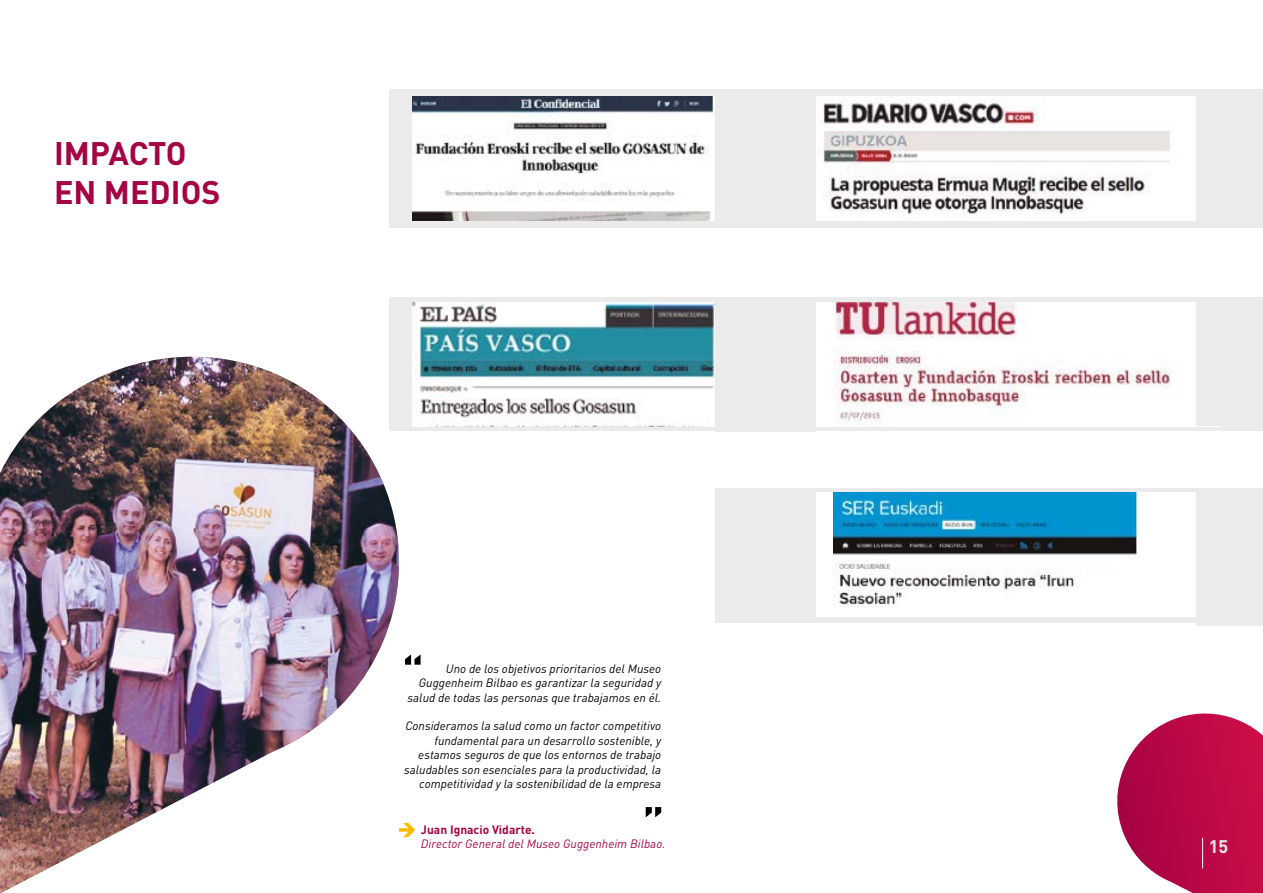
<style>
.page{position:relative;width:1263px;height:893px;background:#fff}
.page>*{position:absolute;margin:0;border:0;box-sizing:border-box;transform-origin:0 0}
.t1{font:700 32.25px/38.7px "DIN";color:#a40344}
.t2{font:700 18px "DIN";color:#ebebeb}
.t3{font:italic 12px/14.4px "DIN";color:#000;text-align:right}
.t4{font:italic 12px "DIN";color:#a40344}
.t5{font:700 12px "DIN";color:#a40344}
</style>
<div class="page">
<div style="left:816px;top:488px;width:447px;height:135px;background:#ebebeb"></div>
<div style="left:389px;top:90px;width:874px;height:138px;background:#ebebeb"></div>
<div style="left:389px;top:298px;width:874px;height:133px;background:#ebebeb"></div>
<svg style="left:1117px;top:713px;width:146px;height:180px"></svg>
<img style="left:0;top:357px;width:416px;height:536px">
<hr style="left:1202px;top:838px;width:1px;height:30px;background:#fff">
<svg style="left:405px;top:654px;width:16px;height:11px"></svg>
<svg style="left:646px;top:807px;width:15px;height:10px"></svg>
<svg style="left:399px;top:823px;width:16px;height:14px"></svg>
<img style="left:412px;top:302px;width:808px;height:125px">
<img style="left:413px;top:97px;width:783px;height:124px">
<img style="left:832px;top:493px;width:364px;height:124px">
<div style="left:715px;top:90px;width:101px;height:138px;background:#ebebeb"></div>
<div style="left:715px;top:298px;width:101px;height:134px;background:#ebebeb"></div>
<div style="left:1196px;top:302px;width:67px;height:124px;background:#ebebeb"></div>
<div style="left:715px;top:488px;width:101px;height:135px;background:#ebebeb"></div>
<div style="left:816px;top:493px;width:16px;height:124px;background:#fff"></div>
<div style="left:1196px;top:488px;width:67px;height:137px;background:#ebebeb"></div>
<h1 class="t1" style="left:54px;top:133px;width:168px">IMPACTO<br>EN MEDIOS</h1>
<p class="t3" style="left:408px;top:661px;width:255px">Uno de los objetivos prioritarios del Museo<br>Guggenheim Bilbao es garantizar la seguridad y salud de todas las personas que trabajamos en él.</p>
<p class="t3" style="left:404px;top:719px;width:259px">Consideramos la salud como un factor competitivo fundamental para un desarrollo sostenible, y estamos seguros de que los entornos de trabajo saludables son esenciales para la productividad, la competitividad y la sostenibilidad de la empresa</p>
<p class="t5" style="left:421px;top:821px;width:116px">Juan Ignacio Vidarte.</p>
<p class="t4" style="left:421px;top:836px;width:246px">Director General del Museo Guggenheim Bilbao.</p>
<h2 class="t2" style="left:1209px;top:834px;width:21px">15</h2>
</div>
